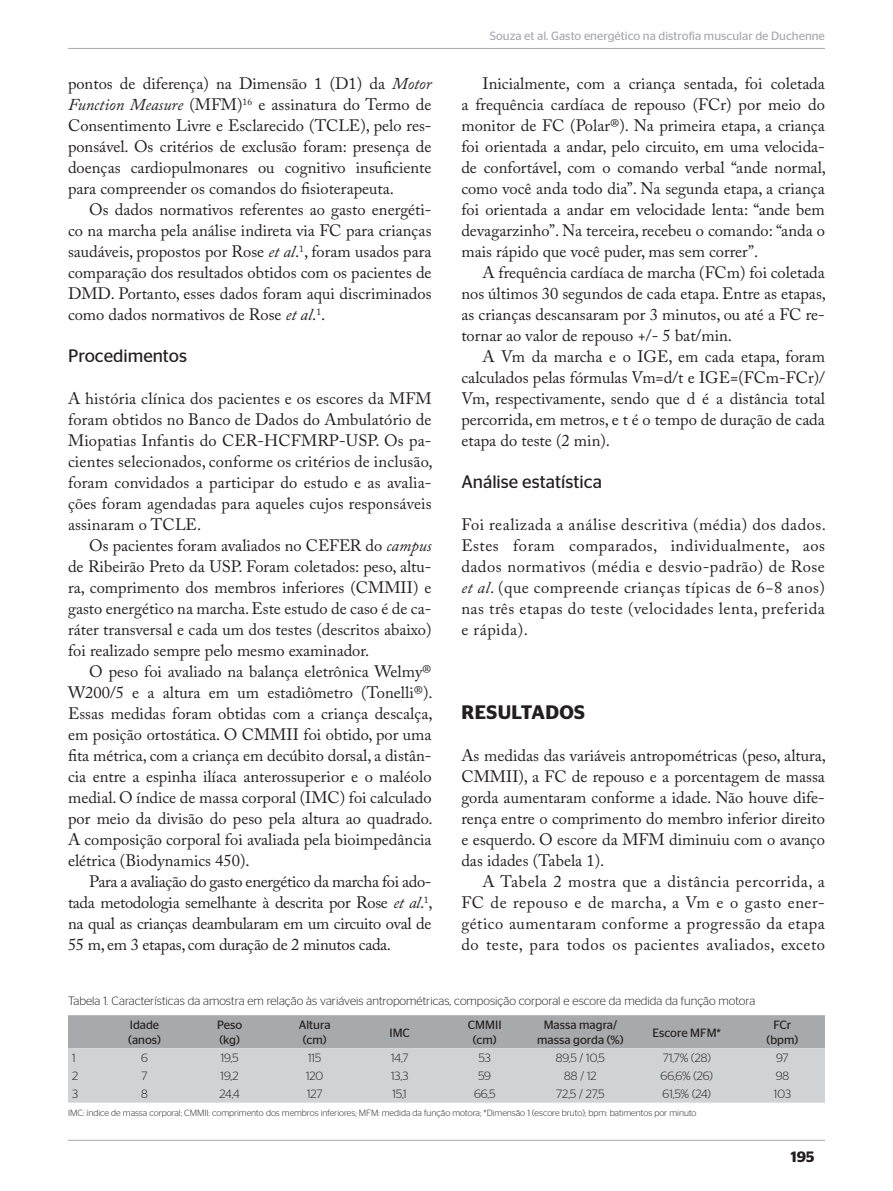
<style>
.page{position:relative;width:893px;height:1191px;background:#fff}
.page>*{position:absolute;margin:0;border:0;box-sizing:border-box;transform-origin:0 0}
._5_0_sub1{font:600 19.5px "Stag Sans";letter-spacing:.02em;color:#231f20}
._5_1_sub2{font:18px "Stag Sans";color:#231f20}
._4_1_texto{font:16.5px/21px "Adobe Caslon Pro";color:#231f20;text-align:justify}
._4_0_primeiro_parágr{font:16.5px/21px "Adobe Caslon Pro";color:#231f20;text-align:justify}
.t1{font:600 15px "Stag Sans";color:#231f20}
._7_0_titulo_fig_tab{font:300 12px "Stag Sans";color:#231f20}
._7_3_tab_texto{font:300 12px "Stag Sans";color:#231f20}
._7_2_tab_primeira_li{font:12px/15px "Stag Sans";color:#231f20;text-align:center}
._8_0_cabeçalho{font:12px "Stag Sans";color:#a8a9ad}
._7_1_legenda_fig_tab{font:300 9px "Stag Sans";color:#231f20}
.s1{font-style:italic}
</style>
<div class="page">
<hr style="left:68px;top:1140px;width:757px;height:1px;background:#a8a9ad">
<hr style="left:68px;top:48px;width:757px;height:1px;background:#a8a9ad">
<svg style="left:68px;top:1015px;width:757px;height:87px;background:#c1c2c5"></svg>
<p class="_4_0_primeiro_parágr" style="left:68px;top:73px;width:365px">pontos de diferença) na Dimensão 1 (D1) da <span class="s1">Motor Function Measure</span> (MFM)<sup>16</sup> e assinatura do Termo de Consentimento Livre e Esclarecido (TCLE), pelo res&shy;ponsável. Os critérios de exclusão foram: presença de doenças cardiopulmonares ou cognitivo insuficiente para compreender os comandos do fisioterapeuta.</p>
<p class="_4_1_texto" style="left:68px;top:199px;width:365px;text-indent:21px">Os dados normativos referentes ao gasto energéti&shy;co na marcha pela análise indireta via FC para crianças saudáveis, propostos por Rose <span class="s1">et al</span>.<sup>1</sup>, foram usados para comparação dos resultados obtidos com os pacientes de DMD. Portanto, esses dados foram aqui discriminados como dados normativos de Rose <span class="s1">et al</span>.<sup>1</sup>.</p>
<p class="_5_1_sub2" style="left:68px;top:346px;width:120px">Procedimentos</p>
<p class="_4_0_primeiro_parágr" style="left:68px;top:388px;width:366px">A história clínica dos pacientes e os escores da MFM foram obtidos no Banco de Dados do Ambulatório de Miopatias Infantis do CER-HCFMRP-USP. Os pa&shy;cientes selecionados, conforme os critérios de inclusão, foram convidados a participar do estudo e as avalia&shy;ções foram agendadas para aqueles cujos responsáveis assinaram o TCLE.</p>
<p class="_4_1_texto" style="left:68px;top:535px;width:365px;text-indent:21px">Os pacientes foram avaliados no CEFER do <span class="s1">campus </span>de Ribeirão Preto da USP. Foram coletados: peso, altu&shy;ra, comprimento dos membros inferiores (CMMII) e gasto energético na marcha. Este estudo de caso é de ca&shy;ráter transversal e cada um dos testes (descritos abaixo) foi realizado sempre pelo mesmo examinador.</p>
<p class="_4_1_texto" style="left:68px;top:661px;width:366px;text-indent:21px">O peso foi avaliado na balança eletrônica Welmy® W200/5 e a altura em um estadiômetro (Tonelli®).<br>Essas medidas foram obtidas com a criança descalça, em posição ortostática. O CMMII foi obtido, por uma fita métrica, com a criança em decúbito dorsal, a distân&shy;cia entre a espinha ilíaca anterossuperior e o maléolo medial. O índice de massa corporal (IMC) foi calculado por meio da divisão do peso pela altura ao quadrado.<br>A composição corporal foi avaliada pela bioimpedância elétrica (Biodynamics 450).</p>
<p class="_4_1_texto" style="left:68px;top:871px;width:366px;text-indent:21px">Para a avaliação do gasto energético da marcha foi ado&shy;tada metodologia semelhante à descrita por Rose <span class="s1">et al</span>.<sup>1</sup>, na qual as crianças deambularam em um circuito oval de 55 m, em 3 etapas, com duração de 2 minutos cada.</p>
<p class="_8_0_cabeçalho" style="left:490px;top:29px;width:337px">Souza et al. Gasto energético na distrofia muscular de Duchenne</p>
<p class="_4_1_texto" style="left:461px;top:73px;width:366px;text-indent:21px">Inicialmente, com a criança sentada, foi coletada a frequência cardíaca de repouso (FCr) por meio do monitor de FC (Polar®). Na primeira etapa, a criança foi orientada a andar, pelo circuito, em uma velocida&shy;de confortável, com o comando verbal “ande normal, como você anda todo dia”. Na segunda etapa, a criança foi orientada a andar em velocidade lenta: “ande bem devagarzinho”. Na terceira, recebeu o comando: “anda o mais rápido que você puder, mas sem correr”.</p>
<p class="_4_1_texto" style="left:461px;top:262px;width:366px;text-indent:21px">A frequência cardíaca de marcha (FCm) foi coletada nos últimos 30 segundos de cada etapa. Entre as etapas, as crianças descansaram por 3 minutos, ou até a FC re&shy;tornar ao valor de repouso +/- 5 bat/min.</p>
<p class="_4_1_texto" style="left:461px;top:346px;width:365px;text-indent:21px">A Vm da marcha e o IGE, em cada etapa, foram calculados pelas fórmulas Vm=d/t e IGE=(FCm-FCr)/ Vm, respectivamente, sendo que d é a distância total percorrida, em metros, e t é o tempo de duração de cada etapa do teste (2 min).</p>
<p class="_5_1_sub2" style="left:461px;top:472px;width:142px">Análise estatística</p>
<p class="_4_0_primeiro_parágr" style="left:461px;top:514px;width:366px">Foi realizada a análise descritiva (média) dos dados.<br>Estes foram comparados, individualmente, aos dados normativos (média e desvio-padrão) de Rose <span class="s1">et al</span>. (que compreende crianças típicas de 6−8 anos) nas três etapas do teste (velocidades lenta, preferida e rápida).</p>
<p class="_5_0_sub1" style="left:462px;top:701px;width:125px">RESULTADOS</p>
<p class="_4_0_primeiro_parágr" style="left:461px;top:745px;width:366px">As medidas das variáveis antropométricas (peso, altura, CMMII), a FC de repouso e a porcentagem de massa gorda aumentaram conforme a idade. Não houve dife&shy;rença entre o comprimento do membro inferior direito e esquerdo. O escore da MFM diminuiu com o avanço das idades (Tabela 1).</p>
<p class="_4_1_texto" style="left:461px;top:871px;width:365px;text-indent:21px">A Tabela 2 mostra que a distância percorrida, a FC de repouso e de marcha, a Vm e o gasto ener&shy;gético aumentaram conforme a progressão da etapa do teste, para todos os pacientes avaliados, exceto</p>
<p class="_7_0_titulo_fig_tab" style="left:68px;top:994px;width:689px">Tabela 1. Características da amostra em relação às variáveis antropométricas, composição corporal e escore da medida da função motora</p>
<p class="_7_2_tab_primeira_li" style="left:130px;top:1017px;width:31px">Idade</p>
<p class="_7_2_tab_primeira_li" style="left:128px;top:1032px;width:34px">(anos)</p>
<p class="_7_2_tab_primeira_li" style="left:537px;top:1017px;width:88px">Massa magra/ massa gorda (%)</p>
<p class="_7_2_tab_primeira_li" style="left:652px;top:1024px;width:70px">Escore MFM*</p>
<p class="_7_2_tab_primeira_li" style="left:468px;top:1017px;width:35px">CMMII</p>
<p class="_7_2_tab_primeira_li" style="left:473px;top:1032px;width:25px">(cm)</p>
<p class="_7_2_tab_primeira_li" style="left:217px;top:1017px;width:27px;text-align:left">Peso (kg)</p>
<p class="_7_2_tab_primeira_li" style="left:299px;top:1017px;width:33px">Altura (cm)</p>
<p class="_7_2_tab_primeira_li" style="left:389px;top:1024px;width:22px">IMC</p>
<p class="_7_2_tab_primeira_li" style="left:773px;top:1017px;width:20px">FCr</p>
<p class="_7_2_tab_primeira_li" style="left:767px;top:1032px;width:33px">(bpm)</p>
<p class="_7_3_tab_texto" style="left:72px;top:1051px;width:5px">1</p>
<p class="_7_3_tab_texto" style="left:141px;top:1051px;width:8px">6</p>
<p class="_7_3_tab_texto" style="left:221px;top:1051px;width:19px">19,5</p>
<p class="_7_3_tab_texto" style="left:308px;top:1051px;width:15px">115</p>
<p class="_7_3_tab_texto" style="left:391px;top:1051px;width:19px">14,7</p>
<p class="_7_3_tab_texto" style="left:479px;top:1051px;width:13px">53</p>
<p class="_7_3_tab_texto" style="left:556px;top:1051px;width:51px">89,5 / 10,5</p>
<p class="_7_3_tab_texto" style="left:663px;top:1051px;width:49px">71,7% (28)</p>
<p class="_7_3_tab_texto" style="left:776px;top:1051px;width:14px">97</p>
<p class="_7_3_tab_texto" style="left:72px;top:1069px;width:8px">2</p>
<p class="_7_3_tab_texto" style="left:142px;top:1069px;width:7px">7</p>
<p class="_7_3_tab_texto" style="left:221px;top:1069px;width:19px">19,2</p>
<p class="_7_3_tab_texto" style="left:306px;top:1069px;width:19px">120</p>
<p class="_7_3_tab_texto" style="left:391px;top:1069px;width:19px">13,3</p>
<p class="_7_3_tab_texto" style="left:478px;top:1069px;width:14px">59</p>
<p class="_7_3_tab_texto" style="left:564px;top:1069px;width:34px">88 / 12</p>
<p class="_7_3_tab_texto" style="left:661px;top:1069px;width:54px">66,6% (26)</p>
<p class="_7_3_tab_texto" style="left:776px;top:1069px;width:15px">98</p>
<p class="_7_3_tab_texto" style="left:72px;top:1087px;width:7px">3</p>
<p class="_7_3_tab_texto" style="left:141px;top:1087px;width:8px">8</p>
<p class="_7_3_tab_texto" style="left:220px;top:1087px;width:22px">24,4</p>
<p class="_7_3_tab_texto" style="left:307px;top:1087px;width:17px">127</p>
<p class="_7_3_tab_texto" style="left:393px;top:1087px;width:16px">15,1</p>
<p class="_7_3_tab_texto" style="left:474px;top:1087px;width:23px">66,5</p>
<p class="_7_3_tab_texto" style="left:556px;top:1087px;width:50px">72,5 / 27,5</p>
<p class="_7_3_tab_texto" style="left:663px;top:1087px;width:50px">61,5% (24)</p>
<p class="_7_3_tab_texto" style="left:774px;top:1087px;width:18px">103</p>
<p class="_7_1_legenda_fig_tab" style="left:68px;top:1107px;width:630px">IMC: índice de massa corporal; CMMII: comprimento dos membros inferiores; MFM: medida da função motora; *Dimensão 1 (escore bruto); bpm: batimentos por minuto</p>
<p class="t1" style="left:791px;top:1148px;width:25px">195</p>
</div>
